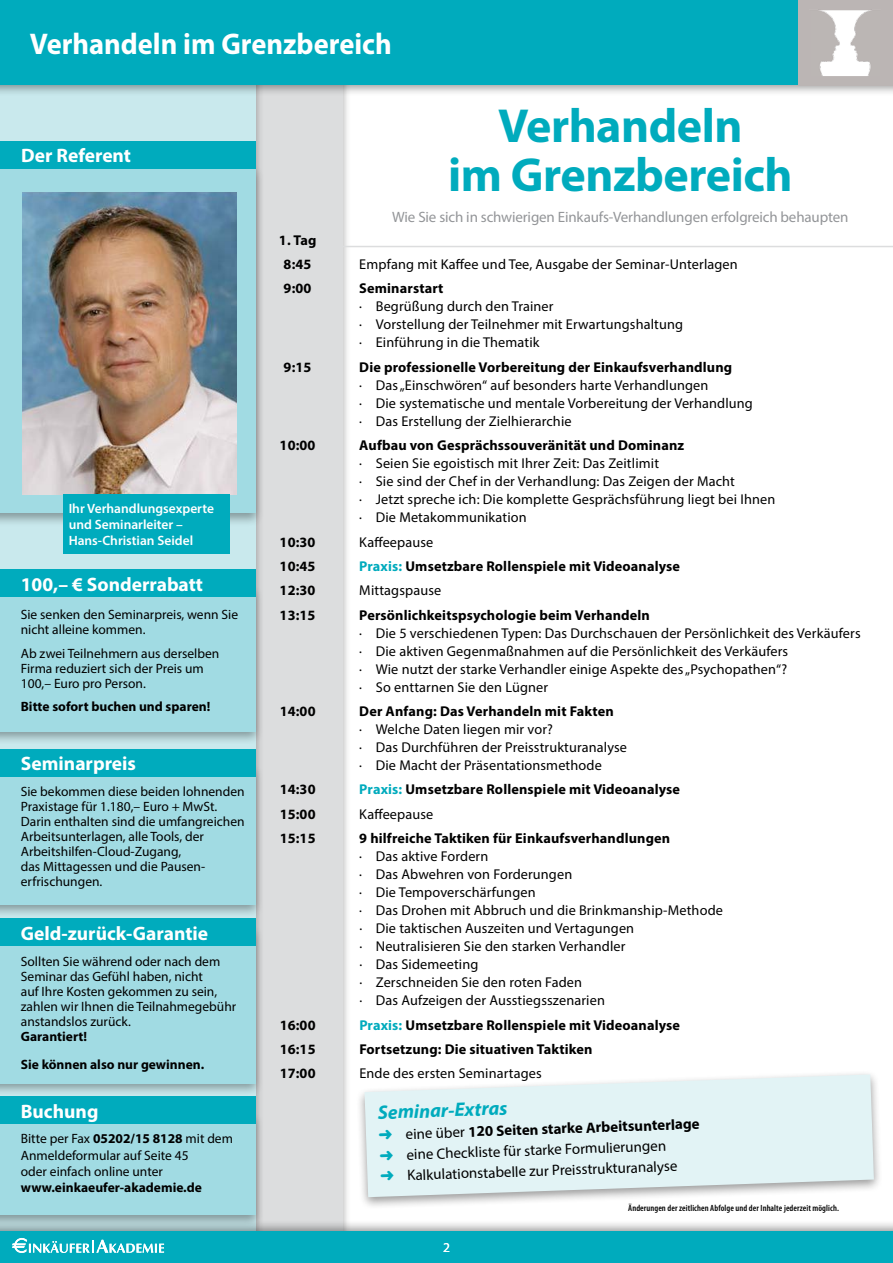
<style>
.page{position:relative;width:893px;height:1263px;background:#fff}
.page>*{position:absolute;margin:0;border:0;box-sizing:border-box;transform-origin:0 0}
.t1{font:700 48px/48.6px "Myriad Pro";letter-spacing:-.01em;color:#00abbd;text-align:center}
.t2{font:700 30px "Myriad Pro";color:#fff;scale:.95 1}
.t3{font:700 19.5px "Myriad Pro";color:#fff}
.t4{font:italic 700 19.5px "Myriad Pro";color:#00abbd}
.t5{font:15px "Myriad Pro";color:#000}
.t6{font:15px "Myriad Pro";letter-spacing:-.01em;color:#939598}
.t7{font:700 15px "Myriad Pro";color:#000}
.t8{font:14.25px/18px "Myriad Pro";letter-spacing:.01em;color:#000}
.t9{font:700 14.25px/24.5px "Myriad Pro";letter-spacing:.01em;color:#000;text-align:center}
.t10{font:13.5px/15px "Myriad Pro";color:#000}
.t11{font:700 13.5px/27.8px "Myriad Pro";color:#000}
.t12{font:600 13.5px/16.2px "Myriad Pro";color:#fff}
.t13{font:13.5px "Myriad Pro";color:#fff}
.t14{font:600 condensed 9px "Myriad Pro";letter-spacing:.01em;color:#000}
.s1{font-weight:700}
.s2{color:#00abbd}
.s3{font-weight:400}
</style>
<div class="page">
<div style="left:78px;top:0;width:273px;height:1263px;background:#000;opacity:.4"></div>
<div style="left:87px;top:0;width:255px;height:1263px;background:#dcddde"></div>
<div style="left:0;top:0;width:255px;height:1263px;background:#c9e9ed"></div>
<div style="left:0;top:764px;width:264px;height:154px;background:#000;opacity:.35"></div>
<div style="left:0;top:769px;width:255px;height:135px;background:#a1dbe3"></div>
<div style="left:0;top:749px;width:255px;height:28px;background:#00abbd"></div>
<div style="left:0;top:1111px;width:264px;height:118px;background:#000;opacity:.35"></div>
<div style="left:0;top:1116px;width:255px;height:99px;background:#a1dbe3"></div>
<div style="left:0;top:1097px;width:255px;height:27px;background:#00abbd"></div>
<div style="left:0;top:925px;width:264px;height:172px;background:#000;opacity:.35"></div>
<div style="left:0;top:929px;width:255px;height:154px;background:#a1dbe3"></div>
<div style="left:0;top:918px;width:255px;height:27px;background:#00abbd"></div>
<div style="left:0;top:585px;width:264px;height:160px;background:#000;opacity:.35"></div>
<div style="left:0;top:589px;width:255px;height:142px;background:#a1dbe3"></div>
<div style="left:0;top:570px;width:255px;height:27px;background:#00abbd"></div>
<div style="left:0;top:1219px;width:893px;height:44px;background:#000;opacity:.4"></div>
<div style="left:0;top:1231px;width:893px;height:32px;background:#00abbd"></div>
<div style="left:0;top:0;width:893px;height:97px;background:#000;opacity:.4"></div>
<div style="left:0;top:0;width:893px;height:85px;background:#00abbd"></div>
<svg style="left:12px;top:1238px;width:152px;height:15px"></svg>
<hr style="left:264px;top:246px;width:629px;height:1px;background:#dcddde">
<div style="left:0;top:164px;width:264px;height:362px;background:#000;opacity:.35"></div>
<div style="left:0;top:169px;width:255px;height:344px;background:#a1dbe3"></div>
<img style="left:22px;top:193px;width:214px;height:301px">
<div style="left:0;top:142px;width:255px;height:27px;background:#00abbd"></div>
<div style="left:63px;top:494px;width:167px;height:60px;background:#00abbd"></div>
<div style="left:356px;top:1070px;width:527px;height:140px;background:#000;opacity:.4"></div>
<svg style="left:364px;top:1074px;width:510px;height:123px;background:#e3f1f2"></svg>
<div style="left:798px;top:0;width:95px;height:85px;background:#bbb5b4"></div>
<img style="left:820px;top:11px;width:51px;height:64px">
<div style="left:809px;top:9px;width:72px;height:68px;border:1px solid #bbb5b4"></div>
<svg style="left:379px;top:1129px;width:13px;height:10px"></svg>
<svg style="left:380px;top:1150px;width:13px;height:10px"></svg>
<svg style="left:381px;top:1171px;width:13px;height:10px"></svg>
<h2 class="t2" style="left:30px;top:25px;width:383px">Verhandeln im Grenzbereich</h2>
<h3 class="t3" style="left:21px;top:142px;width:111px">Der Referent</h3>
<p class="t12" style="left:69px;top:500px;width:147px">Ihr Verhandlungsexperte und Seminarleiter –<br>Hans-Christian Seidel</p>
<h3 class="t3" style="left:21px;top:571px;width:184px">100,– € Sonderrabatt</h3>
<p class="t10" style="left:21px;top:607px;width:219px">Sie senken den Seminarpreis, wenn Sie nicht alleine kommen.</p>
<p class="t10" style="left:21px;top:645px;width:200px">Ab zwei Teilnehmern aus derselben<br>Firma reduziert sich der Preis um<br>100,– Euro pro Person.</p>
<p class="t11" style="left:21px;top:692px;width:191px">Bitte sofort buchen und sparen!</p>
<h3 class="t3" style="left:21px;top:751px;width:117px">Seminarpreis</h3>
<p class="t10" style="left:21px;top:784px;width:225px">Sie bekommen diese beiden lohnenden<br>Praxistage für 1.180,– Euro + MwSt.<br>Darin enthalten sind die umfangreichen<br>Arbeitsunterlagen, alle Tools, der<br>Arbeitshilfen-Cloud-Zugang,<br>das Mittagessen und die Pausen&shy;erfrischungen.</p>
<h3 class="t3" style="left:21px;top:920px;width:189px">Geld-zurück-Garantie</h3>
<p class="t10" style="left:21px;top:954px;width:217px">Sollten Sie während oder nach dem<br>Seminar das Gefühl haben, nicht<br>auf Ihre Kosten gekommen zu sein, zahlen wir Ihnen die Teilnahmegebühr anstandslos zurück.</p>
<p class="t11" style="left:21px;top:1022px;width:185px">Garantiert!<br>Sie können also nur gewinnen.</p>
<h3 class="t3" style="left:21px;top:1098px;width:79px">Buchung</h3>
<p class="t10" style="left:21px;top:1130px;width:214px;line-height:16.2px">Bitte per Fax <span class="s1">05202/15 8128</span> mit dem<br>Anmeldeformular auf Seite 45<br>oder einfach online unter</p>
<p class="t11" style="left:21px;top:1173px;width:183px">www.einkaeufer-akademie.de</p>
<p class="t9" style="left:279px;top:227px;width:39px">1. Tag<br>8:45</p>
<h1 class="t1" style="left:448px;top:100px;width:346px">Verhandeln<br>im Grenzbereich</h1>
<p class="t6" style="left:392px;top:208px;width:458px">Wie Sie sich in schwierigen Einkaufs-Verhandlungen erfolgreich behaupten</p>
<p class="t8" style="left:359px;top:255px;width:380px">Empfang mit Kaffee und Tee, Ausgabe der Seminar-Unterlagen</p>
<p class="t9" style="left:284px;top:276px;width:29px">9:00</p>
<p class="t9" style="left:359px;top:276px;width:86px">Seminarstart</p>
<p class="t8" style="left:359px;top:297px;width:325px">· Begrüßung durch den Trainer<br>· Vorstellung der Teilnehmer mit Erwartungshaltung · Einführung in die Thematik</p>
<p class="t9" style="left:284px;top:354px;width:29px">9:15</p>
<p class="t9" style="left:359px;top:354px;width:374px">Die professionelle Vorbereitung der Einkaufsverhandlung</p>
<p class="t8" style="left:359px;top:376px;width:395px">· Das „Einschwören“ auf besonders harte Verhandlungen<br>· Die systematische und mentale Vorbereitung der Verhandlung · Das Erstellung der Zielhierarchie</p>
<p class="t9" style="left:280px;top:433px;width:37px">10:00</p>
<p class="t9" style="left:359px;top:433px;width:326px">Aufbau von Gesprächssouveränität und Dominanz</p>
<p class="t8" style="left:359px;top:454px;width:418px">· Seien Sie egoistisch mit Ihrer Zeit: Das Zeitlimit<br>· Sie sind der Chef in der Verhandlung: Das Zeigen der Macht<br>· Jetzt spreche ich: Die komplette Gesprächsführung liegt bei Ihnen · Die Metakommunikation</p>
<p class="t9" style="left:280px;top:529px;width:37px">10:30</p>
<p class="t8" style="left:359px;top:532px;width:76px">Kaffeepause</p>
<p class="t9" style="left:280px;top:553px;width:37px">10:45</p>
<p class="t9" style="left:359px;top:553px;width:322px"><span class="s2">Praxis:</span> Umsetzbare Rollenspiele mit Videoanalyse</p>
<p class="t9" style="left:280px;top:578px;width:37px">12:30</p>
<p class="t8" style="left:359px;top:581px;width:84px">Mittagspause</p>
<p class="t9" style="left:280px;top:602px;width:37px">13:15</p>
<p class="t9" style="left:359px;top:602px;width:292px">Persönlichkeitspsychologie beim Verhandeln</p>
<p class="t8" style="left:359px;top:624px;width:503px">· Die 5 verschiedenen Typen: Das Durchschauen der Persönlichkeit des Verkäufers · Die aktiven Gegenmaßnahmen auf die Persönlichkeit des Verkäufers<br>· Wie nutzt der starke Verhandler einige Aspekte des „Psychopathen“?<br>· So enttarnen Sie den Lügner</p>
<p class="t9" style="left:280px;top:698px;width:37px">14:00</p>
<p class="t9" style="left:359px;top:698px;width:256px">Der Anfang: Das Verhandeln mit Fakten</p>
<p class="t8" style="left:359px;top:720px;width:269px">· Welche Daten liegen mir vor?<br>· Das Durchführen der Preisstrukturanalyse · Die Macht der Präsentationsmethode</p>
<p class="t9" style="left:280px;top:777px;width:37px">14:30</p>
<p class="t9" style="left:359px;top:777px;width:322px"><span class="s2">Praxis:</span> Umsetzbare Rollenspiele mit Videoanalyse</p>
<p class="t9" style="left:280px;top:801px;width:37px">15:00</p>
<p class="t8" style="left:359px;top:805px;width:76px">Kaffeepause</p>
<p class="t9" style="left:280px;top:826px;width:37px">15:15</p>
<p class="t9" style="left:359px;top:826px;width:312px">9 hilfreiche Taktiken für Einkaufsverhandlungen</p>
<p class="t8" style="left:359px;top:847px;width:365px">· Das aktive Fordern<br>· Das Abwehren von Forderungen<br>· Die Tempoverschärfungen<br>· Das Drohen mit Abbruch und die Brinkmanship-Methode · Die taktischen Auszeiten und Vertagungen<br>· Neutralisieren Sie den starken Verhandler<br>· Das Sidemeeting<br>· Zerschneiden Sie den roten Faden<br>· Das Aufzeigen der Ausstiegsszenarien</p>
<p class="t9" style="left:280px;top:1012px;width:37px">16:00</p>
<p class="t9" style="left:359px;top:1012px;width:322px"><span class="s2">Praxis:</span> Umsetzbare Rollenspiele mit Videoanalyse</p>
<p class="t9" style="left:280px;top:1036px;width:37px">16:15</p>
<p class="t9" style="left:359px;top:1036px;width:235px">Fortsetzung: Die situativen Taktiken</p>
<p class="t9" style="left:280px;top:1061px;width:37px">17:00</p>
<p class="t8" style="left:359px;top:1064px;width:184px">Ende des ersten Seminartages</p>
<h3 class="t4" style="left:378px;top:1100px;width:131px;rotate:-2deg">Seminar-Extras</h3>
<p class="t7" style="left:405px;top:1124px;width:295px;rotate:-2deg"><span class="s3">eine über</span> 120 Seiten starke Arbeitsunterlage</p>
<p class="t5" style="left:406px;top:1145px;width:261px;rotate:-2deg">eine Checkliste für starke Formulierungen</p>
<p class="t5" style="left:407px;top:1166px;width:272px;rotate:-2deg">Kalkulationstabelle zur Preisstrukturanalyse</p>
<p class="t14" style="left:628px;top:1203px;width:212px">Änderungen der zeitlichen Abfolge und der Inhalte jederzeit möglich.</p>
<p class="t13" style="left:443px;top:1239px;width:8px">2</p>
</div>
